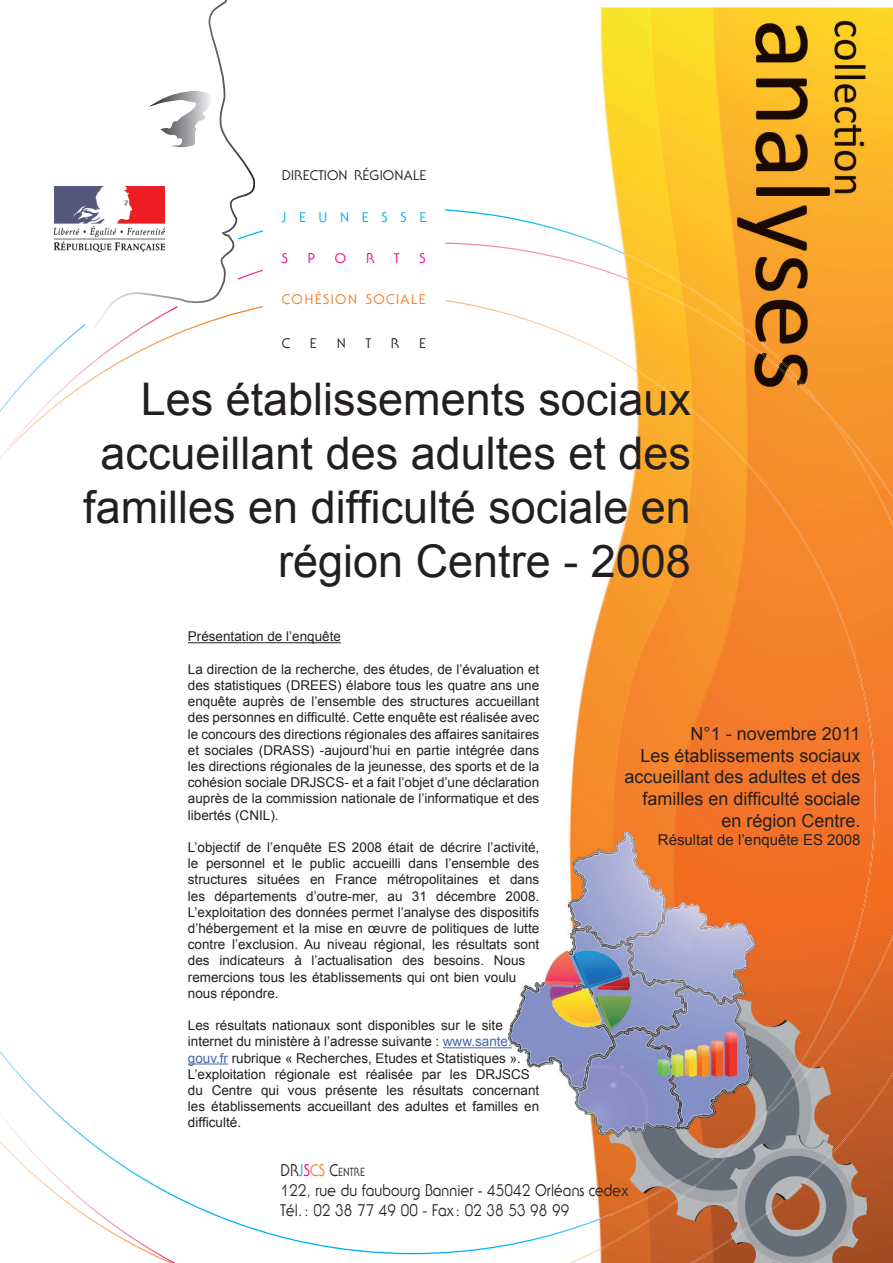
<style>
.page{position:relative;width:893px;height:1263px;background:#fff}
.page>*{position:absolute;margin:0;border:0;box-sizing:border-box;transform-origin:0 0}
.t1{font:45px/54px "Arial";color:#231f20;text-align:right}
.t2{font:18px/21.6px "Arial";color:#231f20;text-align:right}
.t3{font:16.5px/19.8px "Serif Gothic";letter-spacing:.01em;color:#231f20;scale:.85 1}
.t4{font:15px "Arial";color:#231f20}
.t5{font:13.65px "Serif Gothic";letter-spacing:.015em;color:#231f20}
.t6{font:13.65px "Serif Gothic";letter-spacing:.105em;color:#f47b21}
.t7{font:13.65px "Serif Gothic";letter-spacing:.94em;color:#00aeef}
.t8{font:13.65px "Serif Gothic";color:#ed028c}
.t9{font:13.5px/16.2px "Arial";color:#231f20}
.t10{font:11.55px "Serif Gothic";letter-spacing:.015em;color:#231f20;scale:.85 1}
.s1{color:#4466b0}
.s2{font-size:16.5px}
.s3{font-size:16.5px;color:#00aeef}
.s4{font-size:16.5px;color:#ed028c}
.s5{font-size:16.5px;color:#f58220}
.s6{font-style:inherit}
</style>
<div class="page">
<svg style="left:0;top:209px;width:503px;height:1045px"></svg>
<img style="left:600px;top:7px;width:293px;height:402px">
<img style="left:845px;top:409px;width:48px;height:28px">
<img style="left:567px;top:217px;width:131px;height:721px">
<img style="left:697px;top:410px;width:49px;height:528px">
<img style="left:746px;top:410px;width:49px;height:528px">
<img style="left:795px;top:377px;width:50px;height:561px">
<img style="left:844px;top:437px;width:49px;height:498px">
<img style="left:621px;top:410px;width:75px;height:4px">
<div style="left:694px;top:413px;width:54px;height:51px;background:#f9a32c"></div>
<img style="left:746px;top:464px;width:42px;height:51px">
<div style="left:786px;top:514px;width:37px;height:64px;background:#f5882b"></div>
<img style="left:822px;top:573px;width:54px;height:365px">
<img style="left:503px;top:247px;width:321px;height:163px">
<img style="left:503px;top:938px;width:390px;height:309px">
<img style="left:569px;top:1124px;width:121px;height:139px">
<img style="left:690px;top:1072px;width:203px;height:191px">
<img style="left:503px;top:216px;width:152px;height:52px">
<img style="left:651px;top:267px;width:84px;height:52px">
<img style="left:732px;top:318px;width:60px;height:53px">
<img style="left:789px;top:370px;width:46px;height:53px">
<img style="left:833px;top:422px;width:35px;height:52px">
<img style="left:866px;top:473px;width:27px;height:54px">
<img style="left:844px;top:935px;width:49px;height:92px">
<img style="left:795px;top:1023px;width:50px;height:64px">
<img style="left:746px;top:1085px;width:50px;height:49px">
<img style="left:697px;top:1131px;width:50px;height:39px">
<img style="left:649px;top:1168px;width:49px;height:30px">
<img style="left:503px;top:1196px;width:146px;height:50px">
<img style="left:54px;top:186px;width:33px;height:65px">
<svg style="left:87px;top:0;width:168px;height:345px"></svg>
<div style="left:264px;top:139px;width:181px;height:226px;background:#fff"></div>
<hr style="left:188px;top:642px;width:153px;height:1px;background:#231f20">
<hr style="left:443px;top:1047px;width:69px;height:1px;background:#4466b0">
<hr style="left:188px;top:1063px;width:40px;height:1px;background:#4466b0">
<p class="t5" style="left:282px;top:167px;width:146px">DIRECTION RÉGIONALE</p>
<p class="t7" style="left:282px;top:209px;width:146px">JEUNESSE</p>
<p class="t8" style="left:282px;top:250px;width:8px">S</p>
<p class="t8" style="left:308px;top:250px;width:8px">P</p>
<p class="t8" style="left:335px;top:250px;width:13px">O</p>
<p class="t8" style="left:366px;top:250px;width:10px">R</p>
<p class="t8" style="left:394px;top:250px;width:7px">T</p>
<p class="t8" style="left:420px;top:250px;width:8px">S</p>
<p class="t6" style="left:282px;top:291px;width:145px">COHÉSION SOCIALE</p>
<p class="t5" style="left:282px;top:334px;width:10px">C</p>
<p class="t5" style="left:310px;top:334px;width:8px">E</p>
<p class="t5" style="left:337px;top:334px;width:11px">N</p>
<p class="t5" style="left:366px;top:334px;width:7px">T</p>
<p class="t5" style="left:391px;top:334px;width:10px">R</p>
<p class="t5" style="left:419px;top:334px;width:8px">E</p>
<h1 class="t1" style="left:83px;top:372px;width:609px">Les établissements sociaux accueillant des adultes et des familles en difficulté sociale en région Centre - 2008</h1>
<p class="t9" style="left:188px;top:629px;width:155px">Présentation de l’enquête</p>
<p class="t9" style="left:188px;top:661px;width:353px;text-align:justify">La direction de la recherche, des études, de l’évaluation et des statistiques (DREES) élabore tous les quatre ans une enquête auprès de l’ensemble des structures accueillant des personnes en difficulté. Cette enquête est réalisée avec le concours des directions régionales des affaires sanitaires et sociales (DRASS) -aujourd’hui en partie intégrée dans les directions régionales de la jeunesse, des sports et de la cohésion sociale DRJSCS- et a fait l’objet d’une déclaration auprès de la commission nationale de l’informatique et des libertés (CNIL).</p>
<p class="t9" style="left:188px;top:839px;width:353px">L’objectif de l’enquête ES 2008 était de décrire l’activité, le personnel et le public accueilli dans l’ensemble des structures situées en France métropolitaines et dans les départements d’outre-mer, au 31 décembre 2008.<br>L’exploitation des données permet l’analyse des dispositifs d’hébergement et la mise en œuvre de politiques de lutte contre l’exclusion. Au niveau régional, les résultats sont des indicateurs à l’actualisation des besoins. Nous remercions tous les établissements qui ont bien voulu nous répondre.</p>
<p class="t9" style="left:188px;top:1017px;width:353px">Les résultats nationaux sont disponibles sur le site internet du ministère à l’adresse suivante : <span class="s1">www.sante. gouv.fr</span> rubrique « Recherches, Etudes et Statistiques ».<br>L’exploitation régionale est réalisée par les DRJSCS du Centre qui vous présente les résultats concernant les établissements accueillant des adultes et familles en difficulté.</p>
<h2 class="t2" style="left:624px;top:723px;width:238px">N°1 - novembre 2011<br>Les établissements sociaux accueillant des adultes et des familles en difficulté sociale en région Centre.</h2>
<p class="t4" style="left:658px;top:829px;width:204px">Résultat de l’enquête ES 2008</p>
<p class="t10" style="left:281px;top:1165px;width:101px"><span class="s2">DR</span><span class="s3">J</span><span class="s4">S</span><span class="s5">CS</span> <span class="s2">C</span>ENTRE</p>
<p class="t3" style="left:281px;top:1180px;width:411px"><span class="s6">1</span>22, rue du faubourg Bannier - 45042 Orléans cedex<br>Tél. : 02 38 77 49 00 - Fax : 02 38 53 98 99</p>
</div>
